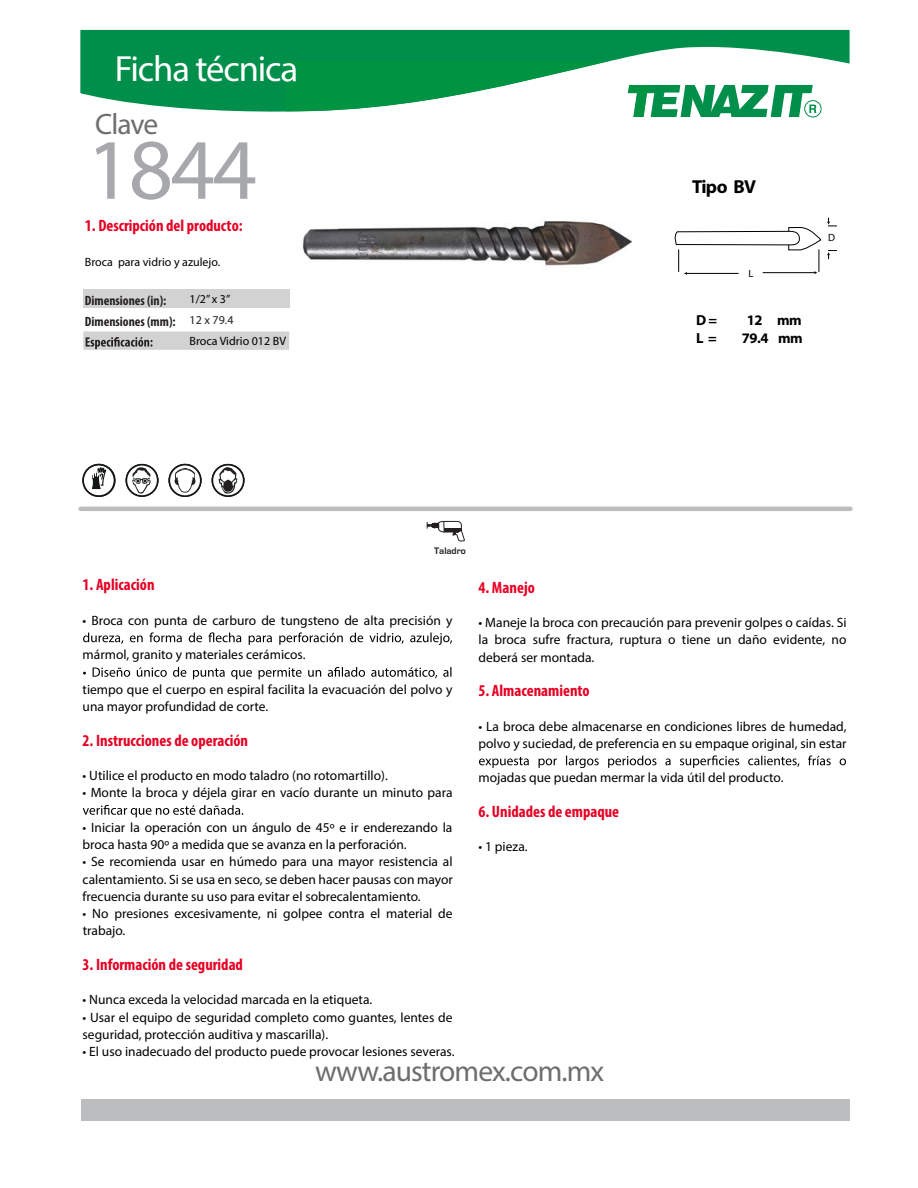
<style>
.page{position:relative;width:918px;height:1188px;background:#fff}
.page>*{position:absolute;margin:0;border:0;box-sizing:border-box;transform-origin:0 0}
.t1{font:86.7px "Myriad Pro";color:#a6a8ab}
.t2{font:36.6px "Myriad Pro";letter-spacing:-.03em;color:#fff}
.t3{font:29.55px "Myriad Pro";letter-spacing:-.03em;color:#6d6e70}
.t4{font:700 18.75px "Myriad Pro";letter-spacing:-.03em;color:#000}
.t5{font:700 condensed 16.5px "Myriad Pro";color:#e60023}
.t6{font:700 14.55px "Myriad Pro";letter-spacing:-.03em;color:#000}
.t7{font:13.5px/17.2px "Myriad Pro";color:#000}
.t8{font:700 condensed 13.5px/21px "Myriad Pro";color:#231f20}
.t9{font:12px "Myriad Pro";color:#000}
.t10{font:12px "Myriad Pro";color:#231f20}
.t11{font:10.5px "Myriad Pro";color:#000}
.t12{font:700 9.75px "Eurostile";color:#231f20}
</style>
<div class="page">
<div style="left:804px;top:100px;width:18px;height:17px;border:1px solid #008f4a;border-radius:50%"></div>
<svg style="left:650px;top:115px;width:166px;height:2px"></svg>
<svg style="left:80px;top:30px;width:770px;height:85px;fill:#008f4a"></svg>
<div style="left:82px;top:1099px;width:768px;height:22px;background:#bbbdbf"></div>
<svg style="left:479px;top:755px;width:367px;height:13px"></svg>
<hr style="left:81px;top:507px;width:769px;height:4px;background:#bbbdbf">
<svg style="left:82px;top:464px;width:34px;height:33px"></svg>
<svg style="left:168px;top:464px;width:34px;height:33px"></svg>
<svg style="left:169px;top:465px;width:32px;height:31px"></svg>
<div style="left:169px;top:464px;width:33px;height:33px;border:2px solid #131718;border-radius:50%"></div>
<svg style="left:174px;top:468px;width:22px;height:25px"></svg>
<svg style="left:212px;top:464px;width:33px;height:33px"></svg>
<svg style="left:212px;top:465px;width:32px;height:31px"></svg>
<div style="left:212px;top:464px;width:32px;height:33px;border:2px solid #131718;border-radius:50%"></div>
<svg style="left:218px;top:467px;width:20px;height:27px"></svg>
<svg style="left:125px;top:464px;width:34px;height:33px"></svg>
<svg style="left:126px;top:465px;width:32px;height:31px"></svg>
<div style="left:126px;top:464px;width:32px;height:33px;border:2px solid #131718;border-radius:50%"></div>
<svg style="left:132px;top:467px;width:19px;height:27px"></svg>
<svg style="left:427px;top:521px;width:38px;height:20px"></svg>
<svg style="left:674px;top:227px;width:147px;height:48px"></svg>
<svg style="left:827px;top:250px;width:10px;height:9px"></svg>
<svg style="left:827px;top:218px;width:10px;height:9px"></svg>
<svg style="left:83px;top:632px;width:369px;height:13px"></svg>
<svg style="left:83px;top:667px;width:368px;height:12px"></svg>
<svg style="left:83px;top:805px;width:160px;height:12px"></svg>
<div style="left:83px;top:289px;width:202px;height:19px;background:#d2d2d2"></div>
<img style="left:337px;top:113px;width:295px;height:153px">
<img style="left:285px;top:112px;width:52px;height:196px">
<img style="left:494px;top:61px;width:155px;height:52px">
<img style="left:337px;top:101px;width:157px;height:12px">
<img style="left:628px;top:85px;width:21px;height:32px">
<img style="left:425px;top:61px;width:186px;height:40px">
<img style="left:285px;top:61px;width:140px;height:51px">
<img style="left:285px;top:63px;width:11px;height:19px">
<img style="left:285px;top:289px;width:4px;height:19px">
<svg style="left:83px;top:331px;width:203px;height:19px"></svg>
<h2 class="t2" style="left:115px;top:46px;width:185px">Ficha técnica</h2>
<h3 class="t3" style="left:95px;top:105px;width:65px">Clave</h3>
<h1 class="t1" style="left:87px;top:116px;width:172px">1844</h1>
<p class="t5" style="left:85px;top:216px;width:159px">1. Descripción del producto:</p>
<p class="t9" style="left:85px;top:254px;width:137px">Broca para vidrio y azulejo.</p>
<p class="t8" style="left:85px;top:289px;width:92px">Dimensiones (in):<br>Dimensiones (mm):</p>
<p class="t9" style="left:190px;top:291px;width:42px">1/2” x 3”</p>
<p class="t10" style="left:190px;top:312px;width:45px">12 x 79.4</p>
<p class="t9" style="left:190px;top:333px;width:98px">Broca Vidrio 012 BV</p>
<h3 class="t4" style="left:692px;top:175px;width:66px">Tipo BV</h3>
<p class="t11" style="left:748px;top:267px;width:6px">L</p>
<p class="t6" style="left:696px;top:311px;width:22px">D=</p>
<p class="t6" style="left:747px;top:311px;width:56px">12 mm</p>
<p class="t6" style="left:696px;top:328px;width:22px">L =</p>
<p class="t6" style="left:742px;top:328px;width:63px">79.4 mm</p>
<p class="t11" style="left:828px;top:231px;width:8px">D</p>
<p class="t12" style="left:434px;top:546px;width:33px">Taladro</p>
<p class="t5" style="left:83px;top:575px;width:74px">1. Aplicación</p>
<p class="t7" style="left:83px;top:612px;width:371px">• Broca con punta de carburo de tungsteno de alta precisión y</p>
<p class="t7" style="left:83px;top:646px;width:225px">mármol, granito y materiales cerámicos.</p>
<p class="t7" style="left:83px;top:681px;width:371px">tiempo que el cuerpo en espiral facilita la evacuación del polvo y una mayor profundidad de corte.</p>
<p class="t5" style="left:83px;top:730px;width:167px">2. Instrucciones de operación</p>
<p class="t7" style="left:83px;top:767px;width:307px">• Utilice el producto en modo taladro (no rotomartillo).</p>
<p class="t7" style="left:83px;top:784px;width:371px">• Monte la broca y déjela girar en vacío durante un minuto para</p>
<p class="t7" style="left:83px;top:819px;width:371px">• Iniciar la operación con un ángulo de 45º e ir enderezando la broca hasta 90º a medida que se avanza en la perforación.</p>
<p class="t7" style="left:83px;top:853px;width:372px;text-align:justify">• Se recomienda usar en húmedo para una mayor resistencia al calentamiento. Si se usa en seco, se deben hacer pausas con mayor frecuencia durante su uso para evitar el sobrecalentamiento.</p>
<p class="t7" style="left:83px;top:905px;width:372px">• No presiones excesivamente, ni golpee contra el material de trabajo.</p>
<p class="t5" style="left:83px;top:954px;width:162px">3. Información de seguridad</p>
<p class="t7" style="left:83px;top:991px;width:291px">• Nunca exceda la velocidad marcada en la etiqueta.</p>
<p class="t7" style="left:83px;top:1008px;width:371px">• Usar el equipo de seguridad completo como guantes, lentes de seguridad, protección auditiva y mascarilla).</p>
<p class="t7" style="left:83px;top:1043px;width:374px">• El uso inadecuado del producto puede provocar lesiones severas.</p>
<p class="t5" style="left:478px;top:577px;width:58px">4. Manejo</p>
<p class="t7" style="left:478px;top:614px;width:370px;text-align:justify">• Maneje la broca con precaución para prevenir golpes o caídas. Si la broca sufre fractura, ruptura o tiene un daño evidente, no deberá ser montada.</p>
<p class="t5" style="left:478px;top:680px;width:113px">5. Almacenamiento</p>
<p class="t7" style="left:478px;top:717px;width:370px">• La broca debe almacenarse en condiciones libres de humedad, polvo y suciedad, de preferencia en su empaque original, sin estar</p>
<p class="t7" style="left:478px;top:769px;width:307px">mojadas que puedan mermar la vida útil del producto.</p>
<p class="t5" style="left:478px;top:801px;width:142px">6. Unidades de empaque</p>
<p class="t7" style="left:478px;top:838px;width:51px">• 1 pieza.</p>
<h3 class="t3" style="left:315px;top:1052px;width:291px">www.austromex.com.mx</h3>
</div>
